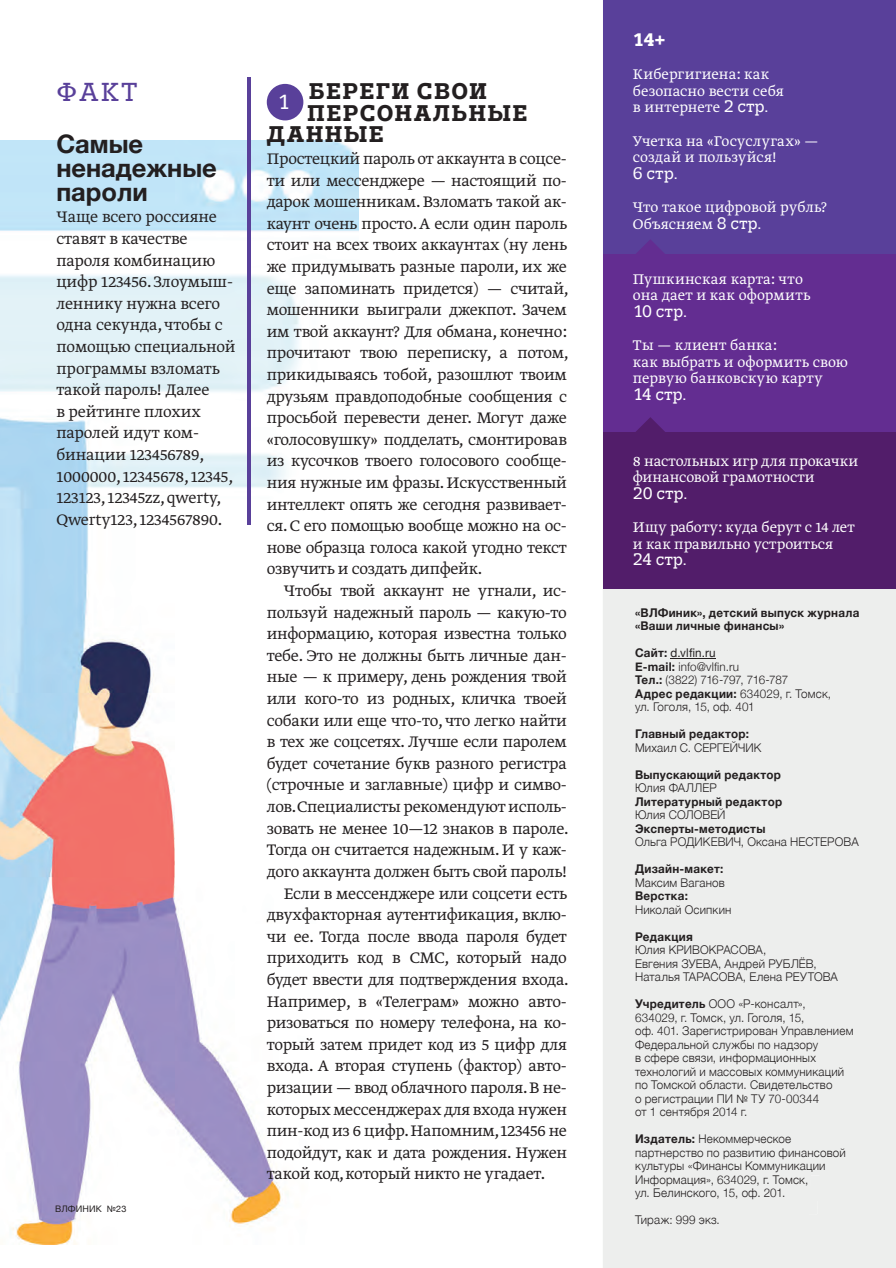
<style>
.page{position:relative;width:896px;height:1268px;background:#fff}
.page>*{position:absolute;margin:0;border:0;box-sizing:border-box;transform-origin:0 0}
.t1{font:25.8px "Trivia Slab";color:#59409a}
.t2{font:700 25.5px/24px "Helvetica Neue";color:#231f20}
.t3{font:700 22.5px "Trivia Slab";letter-spacing:.08em;color:#231f20}
.t4{font:20.25px "Trivia Slab";color:#fff}
.t5{font:300 18px/21.6px "Greta Text Pro";letter-spacing:-.01em;color:#231f20;text-align:justify}
.t6{font:700 18px "Trivia Slab";color:#fff}
.t7{font:300 16.5px/16.5px "Greta Text Pro";letter-spacing:.01em;color:#fff}
.t8{font:16.5px "Trivia Slab";letter-spacing:.025em;color:#fff}
.t9{font:300 12px/13.5px "Helvetica Neue";letter-spacing:.015em;color:#231f20}
.t10{font:700 12px/13.5px "Helvetica Neue";letter-spacing:.025em;color:#231f20}
.t11{font:9px "Helvetica Neue";letter-spacing:.015em;color:#231f20}
.s1{font-family:"Trivia Slab";font-weight:400}
.s2{font-weight:700}
.s3{font-weight:400}
</style>
<div class="page">
<img style="left:0;top:141px;width:358px;height:1103px">
<div style="left:235px;top:924px;width:156px;height:109px;background:#fff"></div>
<div style="left:266px;top:84px;width:37px;height:36px;background:#59409a;border-radius:50%"></div>
<div style="left:603px;top:589px;width:292px;height:679px;background:#edeeed"></div>
<div style="left:808px;top:1201px;width:8px;height:13px;background:#edeeed"></div>
<div style="left:810px;top:1176px;width:9px;height:12px;background:#edeeed"></div>
<div style="left:602px;top:0;width:293px;height:332px;background:#59409a"></div>
<div style="left:602px;top:254px;width:293px;height:262px;background:#632d91"></div>
<div style="left:602px;top:432px;width:293px;height:157px;background:#521d6a"></div>
<svg style="left:636px;top:417px;width:29px;height:15px"></svg>
<svg style="left:634px;top:650px;width:31px;height:31px"></svg>
<svg style="left:636px;top:240px;width:29px;height:14px"></svg>
<hr style="left:670px;top:658px;width:45px;height:1px;background:#231f20">
<hr style="left:247px;top:78px;width:3px;height:447px;background:#59409a">
<svg style="left:893px;top:1263px;width:3px;height:5px"></svg>
<h1 class="t1" style="left:56px;top:78px;width:82px">ФАКТ</h1>
<h2 class="t2" style="left:56px;top:132px;width:162px">Самые ненадежные пароли</h2>
<p class="t5" style="left:56px;top:207px;width:180px;text-align:left">Чаще всего россияне ставят в качестве пароля комбинацию цифр 123456. Злоумыш&shy;леннику нужна всего одна секунда, чтобы с помощью специальной программы взломать такой пароль! Далее<br>в рейтинге плохих паролей идут ком&shy;бинации 123456789,<br>1000000, 12345678, 12345,<br>123123, 12345zz, qwerty,<br>Qwerty123, 1234567890.</p>
<p class="t11" style="left:55px;top:1202px;width:73px">ВЛФИНИК №23</p>
<p class="t3" style="left:309px;top:79px;width:179px">БЕРЕГИ СВОИ</p>
<p class="t3" style="left:307px;top:101px;width:221px">ПЕРСОНАЛЬНЫЕ</p>
<p class="t3" style="left:266px;top:122px;width:118px">ДАННЫЕ</p>
<p class="t5" style="left:266px;top:149px;width:303px">Простецкий пароль от аккаунта в соцсе&shy;ти или мессенджере — настоящий по&shy;дарок мошенникам. Взломать такой ак&shy;каунт очень просто. А если один пароль стоит на всех твоих аккаунтах (ну лень же придумывать разные пароли, их же еще запоминать придется) — считай, мошенники выиграли джекпот. Зачем им твой аккаунт? Для обмана, конечно: прочитают твою переписку, а потом, прикидываясь тобой, разошлют твоим друзьям правдоподобные сообщения с просьбой перевести денег. Могут даже «голосовушку» подделать, смонтировав из кусочков твоего голосового сообще&shy;ния нужные им фразы. Искусственный интеллект опять же сегодня развивает&shy;ся. С его помощью вообще можно на ос&shy;нове образца голоса какой угодно текст озвучить и создать дипфейк.</p>
<p class="t5" style="left:284px;top:581px;width:284px">Чтобы твой аккаунт не угнали, ис-</p>
<p class="t5" style="left:266px;top:602px;width:301px">пользуй надежный пароль — какую-то</p>
<p class="t5" style="left:266px;top:624px;width:301px">информацию, которая известна только</p>
<p class="t5" style="left:266px;top:645px;width:301px">тебе. Это не должны быть личные дан-</p>
<p class="t5" style="left:266px;top:667px;width:301px">ные — к примеру, день рождения твой</p>
<p class="t5" style="left:266px;top:689px;width:301px">или кого-то из родных, кличка твоей</p>
<p class="t5" style="left:266px;top:710px;width:301px">собаки или еще что-то, что легко найти</p>
<p class="t5" style="left:266px;top:732px;width:301px">в тех же соцсетях. Лучше если паролем</p>
<p class="t5" style="left:266px;top:753px;width:301px">будет сочетание букв разного регистра</p>
<p class="t5" style="left:266px;top:775px;width:301px">(строчные и заглавные) цифр и симво-</p>
<p class="t5" style="left:266px;top:797px;width:301px">лов.Специалисты рекомендуют исполь-</p>
<p class="t5" style="left:266px;top:818px;width:303px">зовать не менее 10—12 знаков в пароле.</p>
<p class="t5" style="left:266px;top:840px;width:301px">Тогда он считается надежным. И у каж-</p>
<p class="t5" style="left:266px;top:861px;width:301px">дого аккаунта должен быть свой пароль!</p>
<p class="t5" style="left:284px;top:883px;width:284px">Если в мессенджере или соцсети есть</p>
<p class="t5" style="left:266px;top:905px;width:301px">двухфакторная аутентификация, вклю-</p>
<p class="t5" style="left:266px;top:926px;width:301px">чи ее. Тогда после ввода пароля будет</p>
<p class="t5" style="left:266px;top:948px;width:301px">приходить код в СМС, который надо</p>
<p class="t5" style="left:266px;top:969px;width:303px">будет ввести для подтверждения входа.</p>
<p class="t5" style="left:266px;top:991px;width:301px">Например, в «Телеграм» можно авто-</p>
<p class="t5" style="left:266px;top:1013px;width:301px">ризоваться по номеру телефона, на ко-</p>
<p class="t5" style="left:266px;top:1034px;width:301px">торый затем придет код из 5 цифр для</p>
<p class="t5" style="left:266px;top:1056px;width:301px">входа. А вторая ступень (фактор) авто-</p>
<p class="t5" style="left:266px;top:1077px;width:301px">ризации — ввод облачного пароля. В не-</p>
<p class="t5" style="left:266px;top:1099px;width:301px">которых мессенджерах для входа нужен</p>
<p class="t5" style="left:266px;top:1121px;width:301px">пин-код из 6 цифр. Напомним, 123456 не</p>
<p class="t5" style="left:266px;top:1142px;width:301px">подойдут, как и дата рождения. Нужен</p>
<p class="t5" style="left:266px;top:1164px;width:280px">такой код, который никто не угадает.</p>
<p class="t4" style="left:277px;top:92px;width:14px">1</p>
<p class="t6" style="left:632px;top:30px;width:34px">14+</p>
<p class="t7" style="left:632px;top:67px;width:152px">Кибергигиена: как безопасно вести себя в интернете <span class="s1">2 стр.</span></p>
<p class="t7" style="left:632px;top:133px;width:187px">Учетка на «Госуслугах» — создай и пользуйся!</p>
<p class="t8" style="left:632px;top:164px;width:46px">6 стр.</p>
<p class="t7" style="left:632px;top:200px;width:195px">Что такое цифровой рубль?<br>Объясняем <span class="s1">8 стр.</span></p>
<p class="t7" style="left:632px;top:271px;width:179px">Пушкинская карта: что она дает и как оформить</p>
<p class="t8" style="left:632px;top:302px;width:56px">10 стр.</p>
<p class="t7" style="left:632px;top:338px;width:216px">Ты — клиент банка:<br>как выбрать и оформить свою первую банковскую карту</p>
<p class="t8" style="left:632px;top:385px;width:55px">14 стр.</p>
<p class="t7" style="left:632px;top:453px;width:227px">8 настольных игр для прокачки финансовой грамотности</p>
<p class="t8" style="left:632px;top:484px;width:56px">20 стр.</p>
<p class="t7" style="left:632px;top:520px;width:223px">Ищу работу: куда берут с 14 лет и как правильно устроиться</p>
<p class="t8" style="left:632px;top:551px;width:55px">24 стр.</p>
<p class="t10" style="left:634px;top:606px;width:226px">«ВЛФиник», детский выпуск журнала «Ваши личные финансы»</p>
<p class="t9" style="left:634px;top:645px;width:197px"><span class="s2">Сайт:</span> <span class="s3">d.vlfin.ru<br></span><span class="s2">E-mail:</span> info@vlfin.ru<br><span class="s2">Тел.:</span> (3822) 716-797, 716-787<br><span class="s2">Адрес редакции:</span> 634029, г. Томск, ул. Гоголя, 15, оф. 401</p>
<p class="t10" style="left:634px;top:727px;width:115px">Главный редактор:</p>
<p class="t9" style="left:634px;top:740px;width:128px">Михаил С. СЕРГЕЙЧИК</p>
<p class="t10" style="left:634px;top:768px;width:147px">Выпускающий редактор</p>
<p class="t9" style="left:634px;top:780px;width:83px">Юлия ФАЛЛЕР</p>
<p class="t10" style="left:634px;top:795px;width:148px">Литературный редактор</p>
<p class="t9" style="left:634px;top:807px;width:92px">Юлия СОЛОВЕЙ</p>
<p class="t10" style="left:634px;top:822px;width:132px">Эксперты-методисты</p>
<p class="t9" style="left:634px;top:834px;width:225px">Ольга РОДИКЕВИЧ, Оксана НЕСТЕРОВА</p>
<p class="t10" style="left:634px;top:862px;width:90px">Дизайн-макет:</p>
<p class="t9" style="left:634px;top:875px;width:91px">Максим Ваганов</p>
<p class="t10" style="left:634px;top:889px;width:54px">Верстка:</p>
<p class="t9" style="left:634px;top:902px;width:98px">Николай Осипкин</p>
<p class="t10" style="left:634px;top:930px;width:59px">Редакция</p>
<p class="t9" style="left:634px;top:942px;width:204px">Юлия КРИВОКРАСОВА,<br>Евгения ЗУЕВА, Андрей РУБЛЁВ,<br>Наталья ТАРАСОВА, Елена РЕУТОВА</p>
<p class="t9" style="left:634px;top:996px;width:220px"><span class="s2">Учредитель</span> ООО «Р-консалт»,<br>634029, г. Томск, ул. Гоголя, 15,<br>оф. 401. Зарегистрирован Управлением<br>Федеральной службы по надзору<br>в сфере связи, информационных технологий и массовых коммуникаций по Томской области. Свидетельство<br>о регистрации ПИ № ТУ 70-00344<br>от 1 сентября 2014 г.</p>
<p class="t9" style="left:634px;top:1131px;width:212px"><span class="s2">Издатель:</span> Некоммерческое партнерство по развитию финансовой культуры «Финансы Коммуникации<br>Информация», 634029, г. Томск,<br>ул. Белинского, 15, оф. 201.</p>
<p class="t9" style="left:634px;top:1212px;width:86px">Тираж: 999 экз.</p>
</div>
